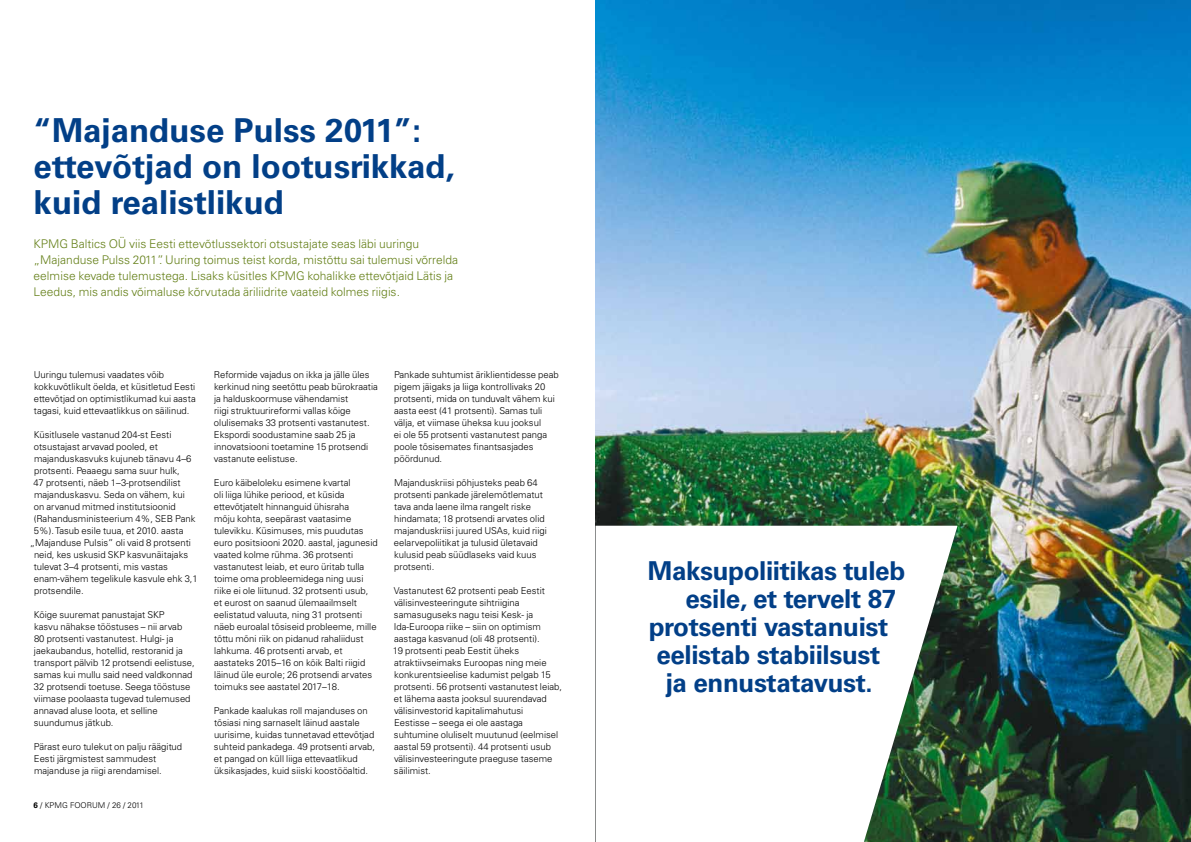
<style>
.page{position:relative;width:1191px;height:842px;background:#fff}
.page>*{position:absolute;margin:0;border:0;box-sizing:border-box;transform-origin:0 0}
.t1{font:700 33px/36px "Univers LT Std";color:#023f87}
.t2{font:700 26px "Univers LT Std";letter-spacing:-.015em;color:#023f87}
.t3{font:300 12px/16px "Univers LT Std";color:#658019}
.t4{font:300 9.5px/12px "Univers LT Std";color:#000}
.t5{font:300 8px "Univers LT Std";color:#000}
.s1{font-weight:700}
</style>
<div class="page">
<img style="left:595px;top:0;width:596px;height:842px">
<svg style="left:595px;top:526px;width:362px;height:316px"></svg>
<h1 class="t1" style="left:34px;top:112px;width:423px">“Majanduse Pulss 2011”: ettevõtjad on lootusrikkad, kuid realistlikud</h1>
<p class="t3" style="left:34px;top:235px;width:426px">KPMG Baltics OÜ viis Eesti ettevõtlussektori otsustajate seas läbi uuringu „Majanduse Pulss 2011”. Uuring toimus teist korda, mistõttu sai tulemusi võrrelda eelmise kevade tulemustega. Lisaks küsitles KPMG kohalikke ettevõtjaid Lätis ja Leedus, mis andis võimaluse kõrvutada äriliidrite vaateid kolmes riigis.</p>
<p class="t4" style="left:34px;top:368px;width:163px">Uuringu tulemusi vaadates võib kokkuvõtlikult öelda, et küsitletud Eesti ettevõtjad on optimistlikumad kui aasta tagasi, kuid ettevaatlikkus on säilinud.</p>
<p class="t4" style="left:34px;top:428px;width:139px">Küsitlusele vastanud 204-st Eesti</p>
<p class="t4" style="left:34px;top:440px;width:126px">otsustajast arvavad pooled, et</p>
<p class="t4" style="left:34px;top:452px;width:159px">majanduskasvuks kujuneb tänavu 4–6</p>
<p class="t4" style="left:34px;top:464px;width:147px">protsenti. Peaaegu sama suur hulk,</p>
<p class="t4" style="left:33px;top:476px;width:149px">47 protsenti, näeb 1–3-protsendilist</p>
<p class="t4" style="left:34px;top:488px;width:152px">majanduskasvu. Seda on vähem, kui</p>
<p class="t4" style="left:34px;top:500px;width:143px">on arvanud mitmed institutsioonid</p>
<p class="t4" style="left:34px;top:512px;width:163px">(Rahandusministeerium 4%, SEB Pank</p>
<p class="t4" style="left:34px;top:524px;width:151px">5%). Tasub esile tuua, et 2010. aasta</p>
<p class="t4" style="left:30px;top:536px;width:163px">„Majanduse Pulsis” oli vaid 8 protsenti</p>
<p class="t4" style="left:34px;top:548px;width:156px">neid, kes uskusid SKP kasvunäitajaks</p>
<p class="t4" style="left:34px;top:560px;width:135px">tulevat 3–4 protsenti, mis vastas</p>
<p class="t4" style="left:34px;top:572px;width:165px">enam-vähem tegelikule kasvule ehk 3,1</p>
<p class="t4" style="left:34px;top:584px;width:51px">protsendile.</p>
<p class="t4" style="left:34px;top:608px;width:162px">Kõige suuremat panustajat SKP<br>kasvu nähakse tööstuses – nii arvab 80 protsenti vastanutest. Hulgi- ja jaekaubandus, hotellid, restoranid ja transport pälvib 12 protsendi eelistuse, samas kui mullu said need valdkonnad 32 protsendi toetuse. Seega tööstuse viimase poolaasta tugevad tulemused annavad aluse loota, et selline suundumus jätkub.</p>
<p class="t4" style="left:34px;top:740px;width:150px">Pärast euro tulekut on palju räägitud<br>Eesti järgmistest sammudest majanduse ja riigi arendamisel.</p>
<p class="t5" style="left:34px;top:801px;width:112px"><span class="s1">6</span> / KPMG FOORUM / 26 / 2011</p>
<p class="t4" style="left:214px;top:368px;width:165px">Reformide vajadus on ikka ja jälle üles kerkinud ning seetõttu peab bürokraatia ja halduskoormuse vähendamist<br>riigi struktuurireformi vallas kõige olulisemaks 33 protsenti vastanutest.<br>Ekspordi soodustamine saab 25 ja innovatsiooni toetamine 15 protsendi vastanute eelistuse.</p>
<p class="t4" style="left:214px;top:476px;width:165px">Euro käibeloleku esimene kvartal<br>oli liiga lühike periood, et küsida ettevõtjatelt hinnanguid ühisraha<br>mõju kohta, seepärast vaatasime tulevikku. Küsimuses, mis puudutas euro positsiooni 2020. aastal, jagunesid vaated kolme rühma. 36 protsenti vastanutest leiab, et euro üritab tulla toime oma probleemidega ning uusi riike ei ole liitunud. 32 protsenti usub, et eurost on saanud ülemaailmselt eelistatud valuuta, ning 31 protsenti näeb euroalal tõsiseid probleeme, mille tõttu mõni riik on pidanud rahaliidust lahkuma. 46 protsenti arvab, et aastateks 2015–16 on kõik Balti riigid läinud üle eurole; 26 protsendi arvates toimuks see aastatel 2017–18.</p>
<p class="t4" style="left:214px;top:704px;width:163px">Pankade kaalukas roll majanduses on tõsiasi ning sarnaselt läinud aastale uurisime, kuidas tunnetavad ettevõtjad suhteid pankadega. 49 protsenti arvab, et pangad on küll liiga ettevaatlikud üksikasjades, kuid siiski koostööaltid.</p>
<p class="t4" style="left:394px;top:368px;width:166px">Pankade suhtumist äriklientidesse peab pigem jäigaks ja liiga kontrollivaks 20 protsenti, mida on tunduvalt vähem kui aasta eest (41 protsenti). Samas tuli välja, et viimase üheksa kuu jooksul<br>ei ole 55 protsenti vastanutest panga poole tõsisemates finantsasjades pöördunud.</p>
<p class="t4" style="left:394px;top:476px;width:154px">Majanduskriisi põhjusteks peab 64 protsenti pankade järelemõtlematut tava anda laene ilma rangelt riske hindamata; 18 protsendi arvates olid majanduskriisi juured USAs, kuid riigi eelarvepoliitikat ja tulusid ületavaid kulusid peab süüdlaseks vaid kuus protsenti.</p>
<p class="t4" style="left:393px;top:584px;width:171px">Vastanutest 62 protsenti peab Eestit välisinvesteeringute sihtriigina samasuguseks nagu teisi Kesk- ja Ida-Euroopa riike – siin on optimism aastaga kasvanud (oli 48 protsenti).<br>19 protsenti peab Eestit üheks atraktiivseimaks Euroopas ning meie konkurentsieelise kadumist pelgab 15 protsenti. 56 protsenti vastanutest leiab, et lähema aasta jooksul suurendavad välisinvestorid kapitalimahutusi<br>Eestisse – seega ei ole aastaga suhtumine oluliselt muutunud (eelmisel aastal 59 protsenti). 44 protsenti usub välisinvesteeringute praeguse taseme säilimist.</p>
<h2 class="t2" style="left:648px;top:555px;width:259px">Maksupoliitikas tuleb</h2>
<h2 class="t2" style="left:685px;top:583px;width:212px">esile, et tervelt 87</h2>
<h2 class="t2" style="left:649px;top:611px;width:241px">protsenti vastanuist</h2>
<h2 class="t2" style="left:656px;top:639px;width:225px">eelistab stabiilsust</h2>
<h2 class="t2" style="left:665px;top:667px;width:209px">ja ennustatavust.</h2>
</div>
